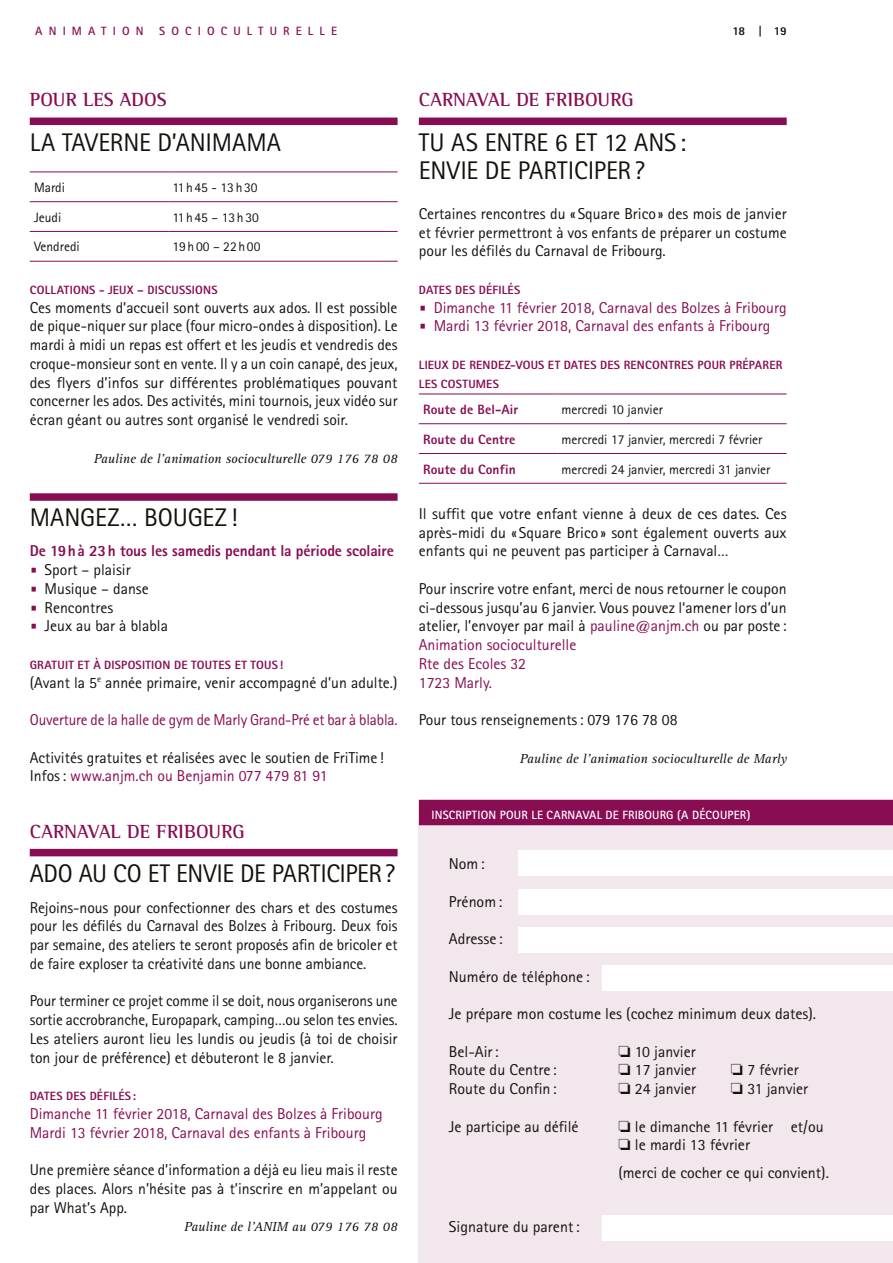
<style>
.page{position:relative;width:893px;height:1263px;background:#fff}
.page>*{position:absolute;margin:0;border:0;box-sizing:border-box;transform-origin:0 0}
.t1{font:25.5px/28.5px "Rotis Sans Serif";letter-spacing:-.01em;color:#12120d}
.t2{font:700 19.5px "Rotis Semi Serif";color:#880d53}
.t3{font:15.75px/18.8px "Rotis Sans Serif";color:#12120d;text-align:justify}
.t4{font:15.75px/18.8px "Rotis Sans Serif";color:#880d53}
.t5{font:800 15.75px "Rotis Sans Serif";letter-spacing:-.01em;color:#880d53}
.t6{font:italic 13.5px "Rotis Serif";color:#12120d}
.t7{font:13.5px "Rotis Sans Serif";color:#12120d}
.t8{font:800 13.5px "Rotis Sans Serif";letter-spacing:.01em;color:#880d53}
.t9{font:13.5px "Rotis Sans Serif";letter-spacing:.06em;color:#12120d}
.t10{font:800 12px/18.8px "Rotis Sans Serif";letter-spacing:.015em;color:#880d53}
.t11{font:700 12px "Rotis Sans Serif";letter-spacing:.015em;color:#fff}
.t12{font:700 12px "Rotis Sans Serif";letter-spacing:.515em;color:#880d53}
.t13{font:800 12px "Rotis Sans Serif";color:#12120d}
.s1{font-family:"Glypha LT Std";font-size:13.5px;color:#880d53}
.s2{color:#880d53}
.s3{font-family:"Glypha LT Std";font-size:13.5px}
</style>
<div class="page">
<div style="left:419px;top:825px;width:474px;height:438px;background:#f3e7ee"></div>
<div style="left:419px;top:800px;width:474px;height:25px;background:#880d53"></div>
<div style="left:519px;top:850px;width:374px;height:26px;background:#fff"></div>
<div style="left:519px;top:889px;width:374px;height:25px;background:#fff"></div>
<div style="left:519px;top:927px;width:374px;height:25px;background:#fff"></div>
<div style="left:603px;top:965px;width:290px;height:26px;background:#fff"></div>
<div style="left:603px;top:1215px;width:290px;height:25px;background:#fff"></div>
<div style="left:419px;top:118px;width:368px;height:7px;background:#880d53"></div>
<hr style="left:419px;top:423px;width:138px;height:1px;background:#880d53">
<hr style="left:557px;top:423px;width:230px;height:1px;background:#880d53">
<hr style="left:419px;top:453px;width:138px;height:1px;background:#880d53">
<hr style="left:557px;top:453px;width:230px;height:1px;background:#880d53">
<hr style="left:419px;top:483px;width:138px;height:1px;background:#880d53">
<hr style="left:557px;top:483px;width:230px;height:1px;background:#880d53">
<hr style="left:419px;top:394px;width:138px;height:1px;background:#880d53">
<hr style="left:557px;top:394px;width:230px;height:1px;background:#880d53">
<div style="left:30px;top:849px;width:368px;height:7px;background:#880d53"></div>
<div style="left:30px;top:118px;width:368px;height:7px;background:#880d53"></div>
<hr style="left:30px;top:201px;width:138px;height:1px;background:#880d53">
<hr style="left:168px;top:201px;width:230px;height:1px;background:#880d53">
<hr style="left:30px;top:231px;width:138px;height:1px;background:#880d53">
<hr style="left:168px;top:231px;width:230px;height:1px;background:#880d53">
<hr style="left:30px;top:261px;width:138px;height:1px;background:#880d53">
<hr style="left:168px;top:261px;width:230px;height:1px;background:#880d53">
<hr style="left:30px;top:172px;width:138px;height:1px;background:#880d53">
<hr style="left:168px;top:172px;width:230px;height:1px;background:#880d53">
<div style="left:30px;top:493px;width:368px;height:8px;background:#880d53"></div>
<p class="t12" style="left:35px;top:23px;width:110px">ANIMATION</p>
<p class="t12" style="left:159px;top:23px;width:179px">SOCIOCULTURELLE</p>
<p class="t13" style="left:732px;top:23px;width:56px">18 | 19</p>
<p class="t2" style="left:30px;top:88px;width:138px">POUR LES ADOS</p>
<h1 class="t1" style="left:30px;top:127px;width:253px">LA TAVERNE D’ANIMAMA</h1>
<p class="t7" style="left:34px;top:179px;width:32px">Mardi</p>
<p class="t9" style="left:172px;top:179px;width:87px">11h45 - 13h30</p>
<p class="t7" style="left:34px;top:209px;width:29px">Jeudi</p>
<p class="t9" style="left:172px;top:209px;width:88px">11h45 – 13h30</p>
<p class="t7" style="left:34px;top:239px;width:47px">Vendredi</p>
<p class="t9" style="left:172px;top:239px;width:89px">19h00 – 22h00</p>
<p class="t10" style="left:30px;top:280px;width:189px">COLLATIONS - JEUX – DISCUSSIONS</p>
<p class="t3" style="left:30px;top:298px;width:369px">Ces moments d’accueil sont ouverts aux ados. Il est possible de pique-niquer sur place (four micro-ondes à disposition). Le mardi à midi un repas est offert et les jeudis et vendredis des croque-monsieur sont en vente. Il y a un coin canapé, des jeux, des flyers d’infos sur différentes problématiques pouvant concerner les ados. Des activités, mini tournois, jeux vidéo sur écran géant ou autres sont organisé le vendredi soir.</p>
<p class="t6" style="left:94px;top:451px;width:305px">Pauline de l’animation socioculturelle 079 176 78 08</p>
<h1 class="t1" style="left:30px;top:503px;width:209px">MANGEZ… BOUGEZ !</h1>
<p class="t5" style="left:30px;top:541px;width:366px">De 19hà 23h tous les samedis pendant la période scolaire</p>
<p class="t3" style="left:30px;top:560px;width:102px"><span class="s1">•</span> Sport – plaisir</p>
<p class="t3" style="left:30px;top:579px;width:120px"><span class="s1">•</span> Musique – danse</p>
<p class="t3" style="left:30px;top:598px;width:85px"><span class="s1">•</span> Rencontres</p>
<p class="t3" style="left:30px;top:616px;width:140px"><span class="s1">•</span> Jeux au bar à blabla</p>
<p class="t10" style="left:30px;top:655px;width:255px">GRATUIT ET À DISPOSITION DE TOUTES ET TOUS!</p>
<p class="t3" style="left:30px;top:673px;width:369px">(Avant la 5<sup>e</sup> année primaire, venir accompagné d’un adulte.)</p>
<p class="t4" style="left:30px;top:710px;width:369px">Ouverture de la halle de gym de Marly Grand-Pré et bar à blabla.</p>
<p class="t3" style="left:30px;top:748px;width:356px">Activités gratuites et réalisées avec le soutien de FriTime !<br>Infos: <span class="s2">www.anjm.ch ou Benjamin 077 479 81 91</span></p>
<p class="t2" style="left:30px;top:819px;width:217px">CARNAVAL DE FRIBOURG</p>
<h1 class="t1" style="left:30px;top:859px;width:367px">ADO AU CO ET ENVIE DE PARTICIPER?</h1>
<p class="t3" style="left:30px;top:898px;width:369px">Rejoins-nous pour confectionner des chars et des costumes pour les défilés du Carnaval des Bolzes à Fribourg. Deux fois par semaine, des ateliers te seront proposés afin de bricoler et de faire exploser ta créativité dans une bonne ambiance.</p>
<p class="t3" style="left:30px;top:991px;width:369px">Pour terminer ce projet comme il se doit, nous organiserons une sortie accrobranche, Europapark, camping…ou selon tes envies.<br>Les ateliers auront lieu les lundis ou jeudis (à toi de choisir ton jour de préférence) et débuteront le 8 janvier.</p>
<p class="t10" style="left:30px;top:1086px;width:108px">DATES DES DÉFILÉS:</p>
<p class="t4" style="left:30px;top:1104px;width:354px">Dimanche 11 février 2018, Carnaval des Bolzes à Fribourg<br>Mardi 13 février 2018, Carnaval des enfants à Fribourg</p>
<p class="t3" style="left:30px;top:1160px;width:369px">Une première séance d’information a déjà eu lieu mais il reste des places. Alors n’hésite pas à t’inscrire en m’appelant ou par What’s App.</p>
<p class="t6" style="left:184px;top:1219px;width:215px">Pauline de l’ANIM au 079 176 78 08</p>
<p class="t2" style="left:419px;top:88px;width:217px">CARNAVAL DE FRIBOURG</p>
<h1 class="t1" style="left:419px;top:127px;width:269px">TU AS ENTRE 6 ET 12 ANS :<br>ENVIE DE PARTICIPER?</h1>
<p class="t3" style="left:419px;top:204px;width:369px">Certaines rencontres du « Square Brico » des mois de janvier et février permettront à vos enfants de préparer un costume pour les défilés du Carnaval de Fribourg.</p>
<p class="t10" style="left:419px;top:280px;width:103px">DATES DES DÉFILÉS</p>
<p class="t4" style="left:419px;top:298px;width:369px"><span class="s3">•</span> Dimanche 11 février 2018, Carnaval des Bolzes à Fribourg</p>
<p class="t4" style="left:419px;top:316px;width:353px"><span class="s3">•</span> Mardi 13 février 2018, Carnaval des enfants à Fribourg</p>
<p class="t10" style="left:419px;top:355px;width:365px">LIEUX DE RENDEZ-VOUS ET DATES DES RENCONTRES POUR PRÉPARER<br>LES COSTUMES</p>
<p class="t8" style="left:423px;top:401px;width:97px">Route de Bel-Air</p>
<p class="t7" style="left:561px;top:401px;width:103px">mercredi 10 janvier</p>
<p class="t8" style="left:423px;top:431px;width:94px">Route du Centre</p>
<p class="t7" style="left:561px;top:431px;width:202px">mercredi 17 janvier, mercredi 7 février</p>
<p class="t8" style="left:423px;top:460px;width:94px">Route du Confin</p>
<p class="t7" style="left:561px;top:461px;width:210px">mercredi 24 janvier, mercredi 31 janvier</p>
<p class="t3" style="left:419px;top:504px;width:369px">Il suffit que votre enfant vienne à deux de ces dates. Ces après-midi du « Square Brico » sont également ouverts aux enfants qui ne peuvent pas participer à Carnaval…</p>
<p class="t3" style="left:419px;top:579px;width:369px;text-align:left">Pour inscrire votre enfant, merci de nous retourner le coupon ci-dessous jusqu’au 6 janvier. Vous pouvez l‘amener lors d’un atelier, l’envoyer par mail à <span class="s2">pauline@anjm.ch</span> ou par poste :<br><span class="s2">Animation socioculturelle<br>Rte des Ecoles 32<br>1723 Marly.</span></p>
<p class="t3" style="left:419px;top:710px;width:260px">Pour tous renseignements: 079 176 78 08</p>
<p class="t6" style="left:520px;top:751px;width:268px">Pauline de l’animation socioculturelle de Marly</p>
<p class="t11" style="left:432px;top:807px;width:320px">INSCRIPTION POUR LE CARNAVAL DE FRIBOURG (A DÉCOUPER)</p>
<p class="t3" style="left:449px;top:854px;width:37px">Nom:</p>
<p class="t3" style="left:449px;top:892px;width:55px">Prénom:</p>
<p class="t3" style="left:449px;top:929px;width:55px">Adresse :</p>
<p class="t3" style="left:449px;top:967px;width:142px">Numéro de téléphone :</p>
<p class="t3" style="left:449px;top:1004px;width:369px">Je prépare mon costume les (cochez minimum deux dates).</p>
<p class="t3" style="left:449px;top:1042px;width:51px">Bel-Air:</p>
<p class="t3" style="left:618px;top:1042px;width:79px">❏ 10 janvier</p>
<p class="t3" style="left:449px;top:1060px;width:109px">Route du Centre :</p>
<p class="t3" style="left:618px;top:1060px;width:79px">❏ 17 janvier</p>
<p class="t3" style="left:731px;top:1060px;width:69px">❏ 7 février</p>
<p class="t3" style="left:449px;top:1079px;width:109px">Route du Confin :</p>
<p class="t3" style="left:618px;top:1079px;width:79px">❏ 24 janvier</p>
<p class="t3" style="left:731px;top:1079px;width:79px">❏ 31 janvier</p>
<p class="t3" style="left:449px;top:1117px;width:131px">Je participe au défilé</p>
<p class="t3" style="left:618px;top:1117px;width:207px">❏ le dimanche 11 février et/ou ❏ le mardi 13 février</p>
<p class="t3" style="left:618px;top:1163px;width:212px">(merci de cocher ce qui convient).</p>
<p class="t3" style="left:449px;top:1217px;width:132px">Signature du parent:</p>
</div>
